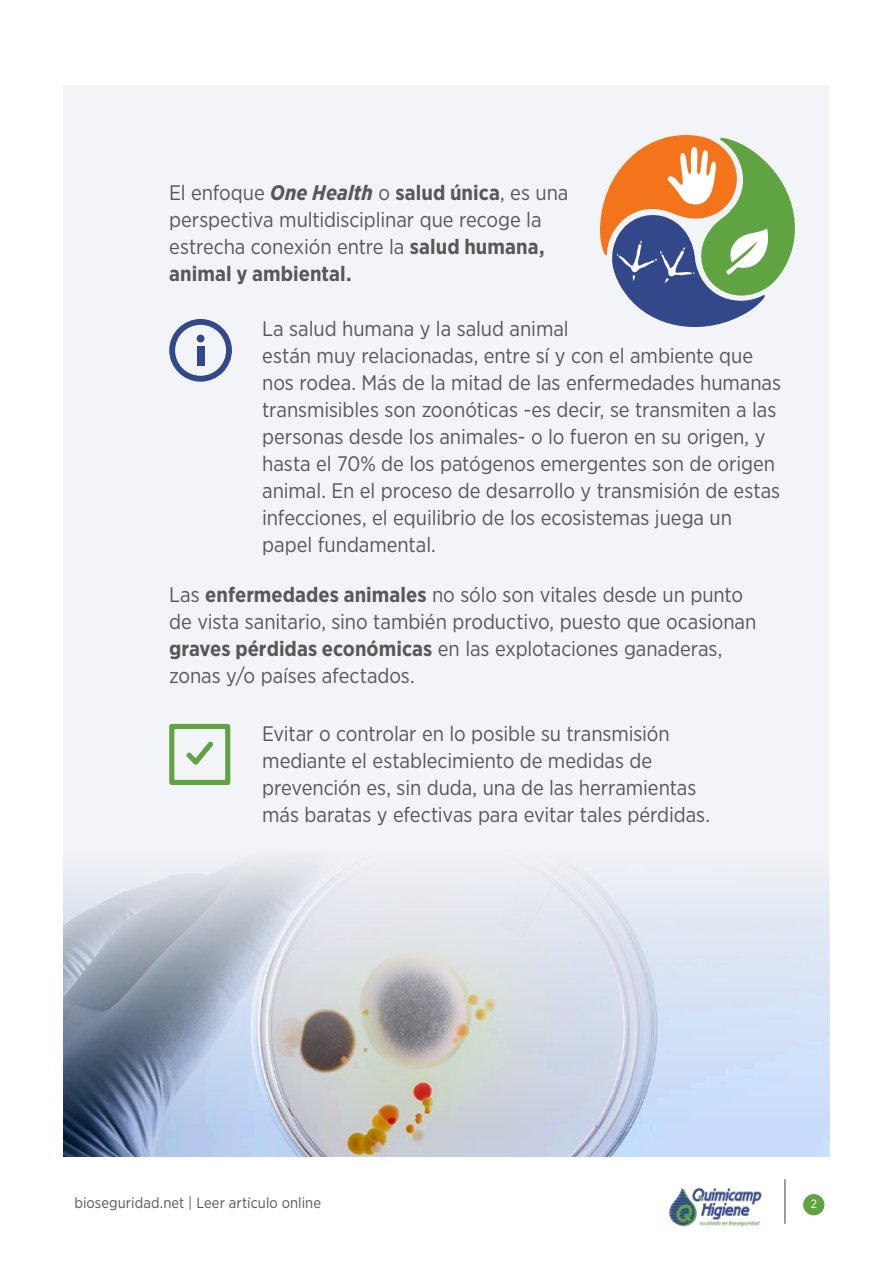
<style>
.page{position:relative;width:893px;height:1263px;background:#fff}
.page>*{position:absolute;margin:0;border:0;box-sizing:border-box;transform-origin:0 0}
.Online_txt{font:21px/27px "Gotham Narrow";letter-spacing:-.005em;color:#56585a}
.t1{font:15px "Gotham Narrow";letter-spacing:.005em;color:#56585a}
.t2{font:12px "Gotham Narrow";color:#fff}
.s1{font-weight:700;font-style:italic}
.s2{font-weight:700}
</style>
<div class="page">
<div style="left:803px;top:1194px;width:21px;height:21px;background:#60a442;border-radius:50%"></div>
<hr style="left:784px;top:1179px;width:2px;height:45px;background:#7e7e7e">
<div style="left:64px;top:85px;width:765px;height:1071px;background:#f3f4f7"></div>
<img style="left:669px;top:1187px;width:93px;height:40px">
<img style="left:64px;top:860px;width:765px;height:296px">
<svg style="left:169px;top:319px;width:63px;height:63px"></svg>
<div style="left:197px;top:346px;width:7px;height:20px;background:#32488b"></div>
<div style="left:197px;top:335px;width:7px;height:7px;background:#32488b;border-radius:50%"></div>
<svg style="left:600px;top:135px;width:195px;height:192px"></svg>
<svg style="left:169px;top:724px;width:61px;height:61px"></svg>
<p class="Online_txt" style="left:169px;top:179px;width:401px">El enfoque <span class="s1">One Health</span> o <span class="s2">salud única</span>, es una perspectiva multidisciplinar que recoge la estrecha conexión entre la <span class="s2">salud humana, animal y ambiental.</span></p>
<p class="Online_txt" style="left:262px;top:314px;width:520px">La salud humana y la salud animal<br>están muy relacionadas, entre sí y con el ambiente que nos rodea. Más de la mitad de las enfermedades humanas transmisibles son zoonóticas -es decir, se transmiten a las personas desde los animales- o lo fueron en su origen, y hasta el 70% de los patógenos emergentes son de origen animal. En el proceso de desarrollo y transmisión de estas infecciones, el equilibrio de los ecosistemas juega un papel fundamental.</p>
<p class="Online_txt" style="left:169px;top:580px;width:589px">Las <span class="s2">enfermedades animales</span> no sólo son vitales desde un punto de vista sanitario, sino también productivo, puesto que ocasionan <span class="s2">graves pérdidas económicas</span> en las explotaciones ganaderas, zonas y/o países afectados.</p>
<p class="Online_txt" style="left:262px;top:719px;width:449px">Evitar o controlar en lo posible su transmisión mediante el establecimiento de medidas de prevención es, sin duda, una de las herramientas más baratas y efectivas para evitar tales pérdidas.</p>
<p class="t1" style="left:74px;top:1193px;width:248px">bioseguridad.net | Leer artículo online</p>
<p class="t2" style="left:811px;top:1197px;width:8px">2</p>
</div>
